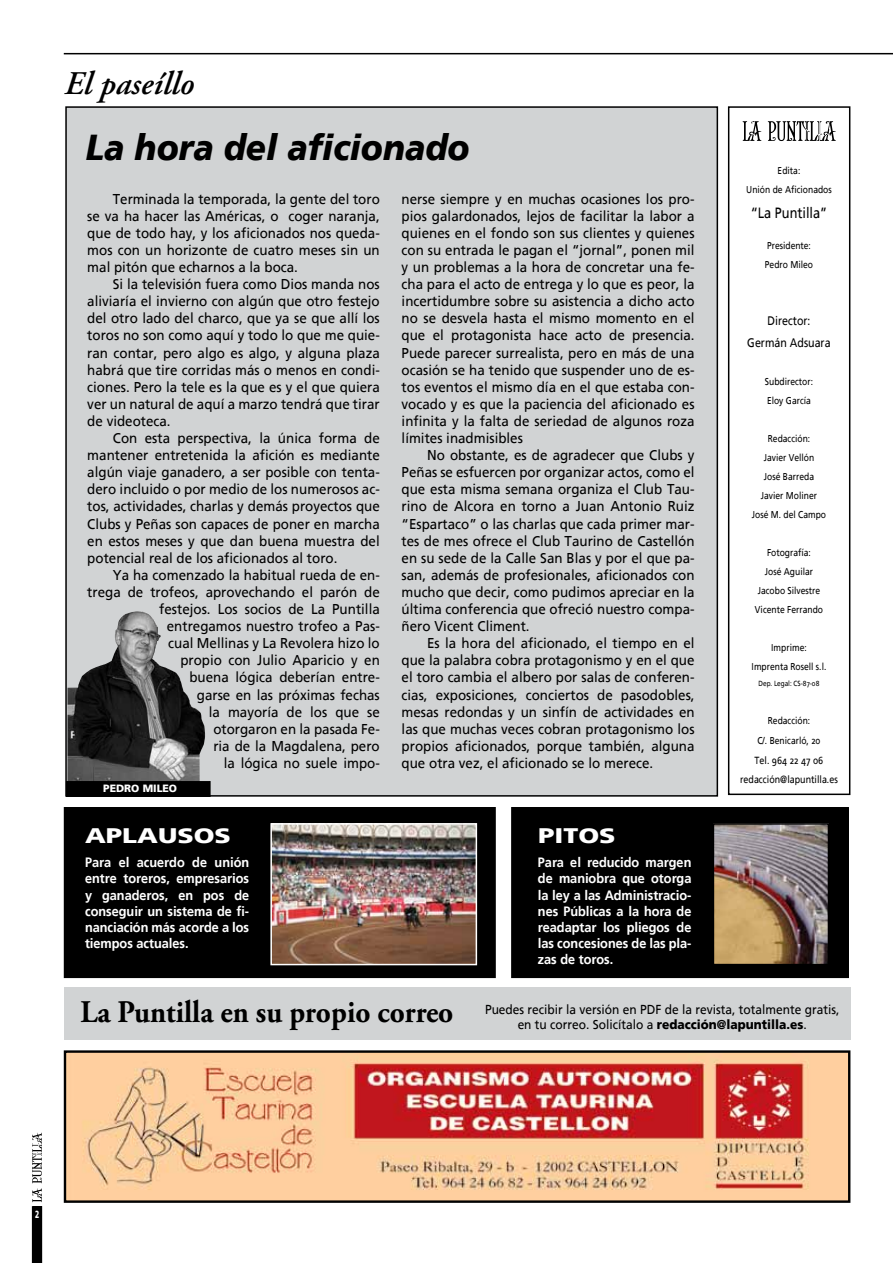
<style>
.page{position:relative;width:893px;height:1263px;background:#fff}
.page>*{position:absolute;margin:0;border:0;box-sizing:border-box;transform-origin:0 0}
.t1{font:italic 900 36px "Frutiger";color:#000;scale:.92 1}
.t2{font:italic 600 33px "Adobe Garamond Pro";color:#000}
.t3{font:700 31.5px "Adobe Garamond Pro";color:#000;scale:.93 1}
.t4{font:900 21px "Frutiger";color:#fff;scale:1.28 1}
.t5{font:14.85px "Frutiger Linotype";color:#000;scale:.86 1}
.t6{font:14.25px/17.1px "Frutiger";color:#000;text-align:justify;scale:.94 1}
.t7{font:700 13.5px/16.2px "Frutiger Linotype";color:#fff;text-align:justify;scale:.94 1}
.t8{font:13.05px/15.6px "Frutiger";color:#000;text-align:center;scale:.92 1}
.t9{font:12.3px/22px "Frutiger Linotype";color:#000;text-align:center;scale:.86 1}
.t10{font:900 10.5px "Frutiger";color:#fff}
.t11{font:900 10.5px "Frutiger";color:#fff;scale:.65 1}
.t12{font:10.35px/19.6px "Frutiger Linotype";color:#000;text-align:center;scale:.86 1}
.t13{font:9.9px/19px "Frutiger Linotype";color:#000;text-align:center;scale:.86 1}
.t14{font:7.35px "Frutiger Linotype";color:#000;scale:.86 1}
.s1{font-weight:900}
</style>
<div class="page">
<hr style="left:64px;top:53px;width:829px;height:1px;background:#000">
<svg style="left:31px;top:1132px;width:12px;height:131px"></svg>
<div style="left:66px;top:107px;width:651px;height:689px;background:#d1d3d4"></div>
<div style="left:728px;top:106px;width:122px;height:689px;border:2px solid #000"></div>
<svg style="left:741px;top:108px;width:96px;height:33px"></svg>
<svg style="left:68px;top:611px;width:137px;height:170px"></svg>
<div style="left:67px;top:782px;width:143px;height:14px;background:#000"></div>
<div style="left:66px;top:781px;width:145px;height:16px;border:2px solid #000"></div>
<div style="left:64px;top:988px;width:786px;height:52px;background:#d1d3d4"></div>
<img style="left:67px;top:1053px;width:780px;height:147px">
<div style="left:64px;top:1050px;width:786px;height:153px;border:2px solid #000"></div>
<div style="left:65px;top:808px;width:430px;height:169px;background:#000"></div>
<div style="left:64px;top:807px;width:432px;height:171px;border:2px solid #000"></div>
<div style="left:512px;top:808px;width:336px;height:169px;background:#000"></div>
<div style="left:511px;top:807px;width:338px;height:171px;border:2px solid #000"></div>
<img style="left:273px;top:826px;width:201px;height:136px">
<div style="left:270px;top:823px;width:207px;height:142px;border:2px solid #fff"></div>
<img style="left:716px;top:826px;width:110px;height:136px">
<div style="left:713px;top:823px;width:116px;height:142px;border:2px solid #000"></div>
<h2 class="t2" style="left:64px;top:65px;width:131px">El paseíllo</h2>
<h1 class="t1" style="left:86px;top:126px;width:419px">La hora del aficionado</h1>
<p class="t6" style="left:87px;top:190px;width:313px;text-indent:26px">Terminada la temporada, la gente del toro se va ha hacer las Américas, o coger naranja, que de todo hay, y los aficionados nos queda&shy;mos con un horizonte de cuatro meses sin un mal pitón que echarnos a la boca.</p>
<p class="t6" style="left:87px;top:276px;width:313px;text-indent:26px">Si la televisión fuera como Dios manda nos aliviaría el invierno con algún que otro festejo del otro lado del charco, que ya se que allí los toros no son como aquí y todo lo que me quie&shy;ran contar, pero algo es algo, y alguna plaza habrá que tire corridas más o menos en condi&shy;ciones. Pero la tele es la que es y el que quiera ver un natural de aquí a marzo tendrá que tirar de videoteca.</p>
<p class="t6" style="left:87px;top:429px;width:313px;text-indent:26px">Con esta perspectiva, la única forma de mantener entretenida la afición es mediante algún viaje ganadero, a ser posible con tenta&shy;dero incluido o por medio de los numerosos ac&shy;tos, actividades, charlas y demás proyectos que Clubs y Peñas son capaces de poner en marcha en estos meses y que dan buena muestra del potencial real de los aficionados al toro.</p>
<p class="t6" style="left:87px;top:566px;width:313px;text-align:right">Ya ha comenzado la habitual rueda de en&shy;trega de trofeos, aprovechando el parón de festejos. Los socios de La Puntilla entregamos nuestro trofeo a Pas-<br>cual Mellinas y La Revolera hizo lo<br>propio con Julio Aparicio y en<br>buena lógica deberían entre-<br>garse en las próximas fechas<br>la mayoría de los que se<br>otorgaron en la pasada Fe-<br>ria de la Magdalena, pero<br>la lógica no suele impo-</p>
<p class="t10" style="left:103px;top:782px;width:75px">PEDRO MILEO</p>
<p class="t6" style="left:402px;top:190px;width:313px">nerse siempre y en muchas ocasiones los pro&shy;pios galardonados, lejos de facilitar la labor a quienes en el fondo son sus clientes y quienes con su entrada le pagan el “jornal”, ponen mil y un problemas a la hora de concretar una fe&shy;cha para el acto de entrega y lo que es peor, la incertidumbre sobre su asistencia a dicho acto no se desvela hasta el mismo momento en el que el protagonista hace acto de presencia.<br>Puede parecer surrealista, pero en más de una ocasión se ha tenido que suspender uno de es&shy;tos eventos el mismo día en el que estaba con&shy;vocado y es que la paciencia del aficionado es infinita y la falta de seriedad de algunos roza límites inadmisibles</p>
<p class="t6" style="left:402px;top:447px;width:313px;text-indent:26px">No obstante, es de agradecer que Clubs y Peñas se esfuercen por organizar actos, como el que esta misma semana organiza el Club Tau&shy;rino de Alcora en torno a Juan Antonio Ruiz “Espartaco” o las charlas que cada primer mar&shy;tes de mes ofrece el Club Taurino de Castellón en su sede de la Calle San Blas y por el que pa&shy;san, además de profesionales, aficionados con mucho que decir, como pudimos apreciar en la última conferencia que ofreció nuestro compa&shy;ñero Vicent Climent.</p>
<p class="t6" style="left:402px;top:635px;width:313px;text-indent:26px">Es la hora del aficionado, el tiempo en el que la palabra cobra protagonismo y en el que el toro cambia el albero por salas de conferen&shy;cias, exposiciones, conciertos de pasodobles, mesas redondas y un sinfín de actividades en las que muchas veces cobran protagonismo los propios aficionados, porque también, alguna que otra vez, el aficionado se lo merece.</p>
<h3 class="t4" style="left:85px;top:823px;width:31px">Aplau</h3>
<h3 class="t4" style="left:177px;top:823px;width:43px">sos</h3>
<h3 class="t4" style="left:538px;top:823px;width:60px">PITOS</h3>
<p class="t7" style="left:85px;top:854px;width:176px">Para el acuerdo de unión entre toreros, empresarios y ganaderos, en pos de conseguir un sistema de fi&shy;nanciación más acorde a los tiempos actuales.</p>
<p class="t7" style="left:538px;top:854px;width:165px">Para el reducido margen de maniobra que otorga la ley a las Administracio&shy;nes Públicas a la hora de readaptar los pliegos de las concesiones de las pla&shy;zas de toros.</p>
<p class="t13" style="left:746px;top:161px;width:101px">Edita:<br>Unión de Aficionados</p>
<p class="t5" style="left:751px;top:204px;width:91px">“La Puntilla”</p>
<p class="t13" style="left:765px;top:236px;width:58px;text-align:left">Presidente:<br>Pedro Mileo</p>
<p class="t9" style="left:747px;top:309px;width:98px">Director:<br>Germán Adsuara</p>
<p class="t13" style="left:765px;top:372px;width:58px;text-align:left">Subdirector:<br>Eloy García</p>
<p class="t13" style="left:752px;top:429px;width:88px">Redacción:<br>Javier Vellón<br>José Barreda<br>Javier Moliner<br>José M. del Campo</p>
<p class="t13" style="left:755px;top:543px;width:81px">Fotografía:<br>José Aguilar<br>Jacobo Silvestre<br>Vicente Ferrando</p>
<p class="t13" style="left:752px;top:638px;width:88px">Imprime:<br>Imprenta Rosell s.l.</p>
<p class="t14" style="left:758px;top:679px;width:72px">Dep. Legal: CS-87-08</p>
<p class="t13" style="left:757px;top:711px;width:75px;line-height:19.5px">Redacción:<br>C/. Benicarló, 20</p>
<p class="t12" style="left:740px;top:750px;width:115px">Tel. 964 22 47 06 redacción@lapuntilla.es</p>
<h3 class="t3" style="left:80px;top:994px;width:403px">La Puntilla en su propio correo</h3>
<p class="t8" style="left:485px;top:1001px;width:387px">Puedes recibir la versión en PDF de la revista, totalmente gratis, en tu correo. Solicítalo a <span class="s1">redacción@lapuntilla.es</span>.</p>
<p class="t11" style="left:35px;top:1207px;width:8px">2</p>
</div>
